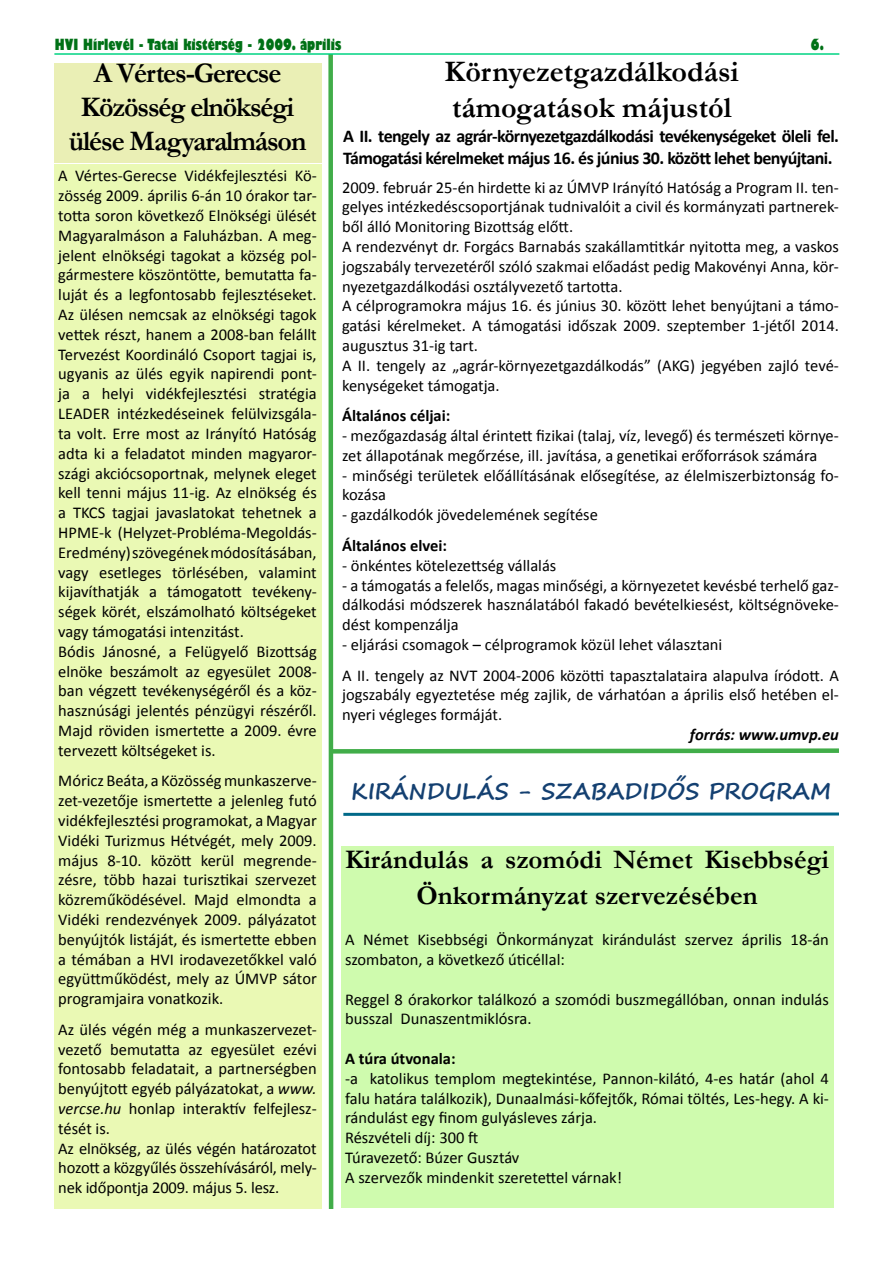
<style>
.page{position:relative;width:893px;height:1263px;background:#fff}
.page>*{position:absolute;margin:0;border:0;box-sizing:border-box;transform-origin:0 0}
.t1{font:700 30px/36px "Garamond";color:#000}
.t2{font:700 28.5px/34.2px "Garamond";letter-spacing:-.04em;color:#000;text-align:center}
.t3{font:700 27px/36px "Garamond";color:#000;text-align:center}
.t4{font:700 22.5px "Segoe Print";color:#144071}
.t5{font:700 18px/21.6px "Calibri";letter-spacing:-.03em;color:#000}
.t6{font:16.5px/19.8px "Calibri";color:#000}
.t7{font:700 16.5px "Calibri";color:#000}
.t8{font:italic 700 16.5px "Calibri";color:#000}
.t9{font:800 condensed 15px "Gill Sans";color:#007116}
.s1{font-style:italic}
</style>
<div class="page">
<div style="left:54px;top:165px;width:267px;height:1044px;background:#eaf9b4"></div>
<div style="left:54px;top:63px;width:267px;height:99px;background:#eaefb5"></div>
<div style="left:328px;top:54px;width:5px;height:1155px;background:#41ad49"></div>
<svg style="left:328px;top:746px;width:511px;height:10px"></svg>
<div style="left:341px;top:846px;width:492px;height:361px;background:#cffbae"></div>
<svg style="left:343px;top:812px;width:496px;height:4px;background:#3f8ea5"></svg>
<hr style="left:54px;top:53px;width:785px;height:2px;background:#00d382">
<p class="t9" style="left:55px;top:35px;width:288px">HVI Hírlevél - Tatai kistérség - 2009. április</p>
<p class="t9" style="left:811px;top:35px;width:14px">6.</p>
<h2 class="t2" style="left:69px;top:56px;width:239px">A Vértes-Gerecse<br>Közösség elnökségi ülése Magyaralmáson</h2>
<p class="t6" style="left:58px;top:165px;width:260px">A Vértes-Gerecse Vidékfejlesztési Kö&shy;zösség 2009. április 6-án 10 órakor tar&shy;totta soron következő Elnökségi ülését Magyaralmáson a Faluházban. A meg&shy;jelent elnökségi tagokat a község pol&shy;gármestere köszöntötte, bemutatta fa&shy;luját és a legfontosabb fejlesztéseket.<br>Az ülésen nemcsak az elnökségi tagok vettek részt, hanem a 2008-ban felállt Tervezést Koordináló Csoport tagjai is, ugyanis az ülés egyik napirendi pont&shy;ja a helyi vidékfejlesztési stratégia LEADER intézkedéseinek felülvizsgála&shy;ta volt. Erre most az Irányító Hatóság adta ki a feladatot minden magyaror&shy;szági akciócsoportnak, melynek eleget kell tenni május 11-ig. Az elnökség és a TKCS tagjai javaslatokat tehetnek a HPME-k (Helyzet-Probléma-Megoldás-Eredmény) szövegének módosításában, vagy esetleges törlésében, valamint kijavíthatják a támogatott tevékeny&shy;ségek körét, elszámolható költségeket vagy támogatási intenzitást.<br>Bódis Jánosné, a Felügyelő Bizottság elnöke beszámolt az egyesület 2008- ban végzett tevékenységéről és a köz&shy;hasznúsági jelentés pénzügyi részéről.<br>Majd röviden ismertette a 2009. évre tervezett költségeket is.</p>
<p class="t6" style="left:58px;top:770px;width:260px;text-align:justify">Móricz Beáta, a Közösség munkaszerve&shy;zet-vezetője ismertette a jelenleg futó vidékfejlesztési programokat, a Magyar Vidéki Turizmus Hétvégét, mely 2009. május 8-10. között kerül megrende&shy;zésre, több hazai turisztikai szervezet közreműködésével. Majd elmondta a Vidéki rendezvények 2009. pályázatot benyújtók listáját, és ismertette ebben a témában a HVI irodavezetőkkel való együttműködést, mely az ÚMVP sátor programjaira vonatkozik.</p>
<p class="t6" style="left:58px;top:1019px;width:260px">Az ülés végén még a munkaszervezet&shy;vezető bemutatta az egyesület ezévi fontosabb feladatait, a partnerségben benyújtott egyéb pályázatokat, a <span class="s1">www. vercse.hu</span> honlap interaktív felfejlesz&shy;tését is.<br>Az elnökség, az ülés végén határozatot hozott a közgyűlés összehívásáról, mely&shy;nek időpontja 2009. május 5. lesz.</p>
<h1 class="t1" style="left:444px;top:54px;width:296px">Környezetgazdálkodási támogatások májustól</h1>
<p class="t5" style="left:343px;top:124px;width:498px">A II. tengely az agrár-környezetgazdálkodási tevékenységeket öleli fel.<br>Támogatási kérelmeket május 16. és június 30. között lehet benyújtani.</p>
<p class="t6" style="left:342px;top:176px;width:498px">2009. február 25-én hirdette ki az ÚMVP Irányító Hatóság a Program II. ten&shy;gelyes intézkedéscsoportjának tudnivalóit a civil és kormányzati partnerek&shy;ből álló Monitoring Bizottság előtt.<br>A rendezvényt dr. Forgács Barnabás szakállamtitkár nyitotta meg, a vaskos jogszabály tervezetéről szóló szakmai előadást pedig Makovényi Anna, kör&shy;nyezetgazdálkodási osztályvezető tartotta.<br>A célprogramokra május 16. és június 30. között lehet benyújtani a támo&shy;gatási kérelmeket. A támogatási időszak 2009. szeptember 1-jétől 2014. augusztus 31-ig tart.<br>A II. tengely az „agrár-környezetgazdálkodás” (AKG) jegyében zajló tevé&shy;kenységeket támogatja.</p>
<p class="t7" style="left:342px;top:406px;width:110px">Általános céljai:</p>
<p class="t6" style="left:342px;top:425px;width:498px">- mezőgazdaság által érintett fizikai (talaj, víz, levegő) és természeti környe&shy;zet állapotának megőrzése, ill. javítása, a genetikai erőforrások számára</p>
<p class="t6" style="left:342px;top:464px;width:498px">- minőségi területek előállításának elősegítése, az élelmiszerbiztonság fo&shy;kozása</p>
<p class="t6" style="left:342px;top:504px;width:257px">- gazdálkodók jövedelemének segítése</p>
<p class="t7" style="left:342px;top:535px;width:106px">Általános elvei:</p>
<p class="t6" style="left:342px;top:554px;width:216px">- önkéntes kötelezettség vállalás</p>
<p class="t6" style="left:342px;top:574px;width:498px;text-align:justify">- a támogatás a felelős, magas minőségi, a környezetet kevésbé terhelő gaz&shy;dálkodási módszerek használatából fakadó bevételkiesést, költségnöveke&shy;dést kompenzálja</p>
<p class="t6" style="left:342px;top:628px;width:498px;line-height:30.6px">- eljárási csomagok – célprogramok közül lehet választani<br>A II. tengely az NVT 2004-2006 közötti tapasztalataira alapulva íródott. A</p>
<p class="t6" style="left:342px;top:684px;width:498px">jogszabály egyeztetése még zajlik, de várhatóan a április első hetében el&shy;nyeri végleges formáját.</p>
<p class="t8" style="left:690px;top:724px;width:151px">forrás: www.umvp.eu</p>
<h3 class="t4" style="left:351px;top:770px;width:482px">KIRÁNDULÁS - SZABADIDŐS PROGRAM</h3>
<h3 class="t3" style="left:345px;top:841px;width:485px">Kirándulás a szomódi Német Kisebbségi<br>Önkormányzat szervezésében</h3>
<p class="t6" style="left:345px;top:929px;width:485px">A Német Kisebbségi Önkormányzat kirándulást szervez április 18-án szombaton, a következő úticéllal:</p>
<p class="t6" style="left:345px;top:988px;width:485px">Reggel 8 órakorkor találkozó a szomódi buszmegállóban, onnan indulás busszal Dunaszentmiklósra.</p>
<p class="t7" style="left:345px;top:1048px;width:112px">A túra útvonala:</p>
<p class="t6" style="left:345px;top:1067px;width:485px">-a katolikus templom megtekintése, Pannon-kilátó, 4-es határ (ahol 4 falu határa találkozik), Dunaalmási-kőfejtők, Római töltés, Les-hegy. A ki&shy;rándulást egy finom gulyásleves zárja.<br>Részvételi díj: 300 ft<br>Túravezető: Búzer Gusztáv<br>A szervezők mindenkit szeretettel várnak!</p>
</div>
